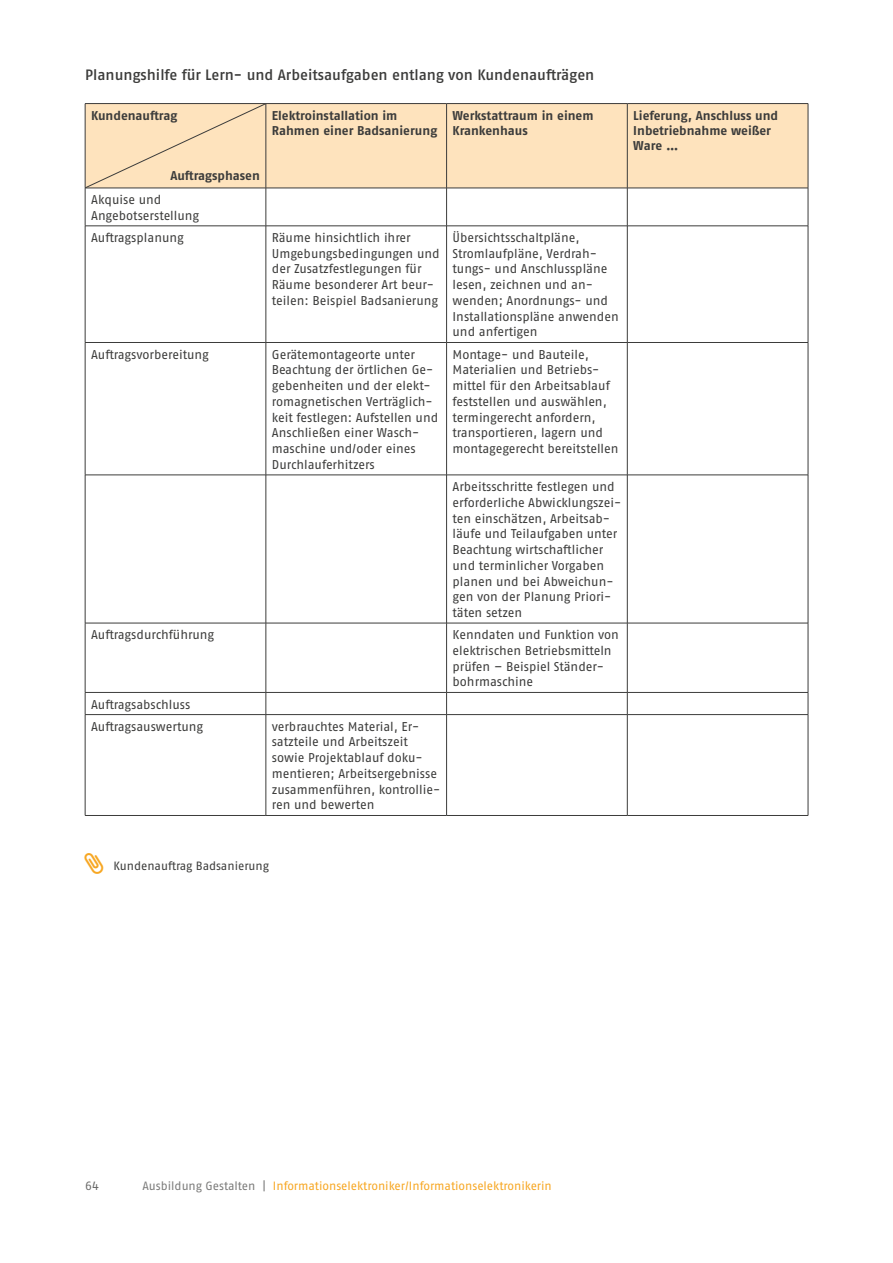
<style>
.page{position:relative;width:893px;height:1263px;background:#fff}
.page>*{position:absolute;margin:0;border:0;box-sizing:border-box;transform-origin:0 0}
.id565{font:500 15px "Fago Pro";letter-spacing:-.005em;color:#3c3c3b}
.id570{font:12.75px/15.8px "Fago Pro";letter-spacing:-.005em;color:#3c3c3b}
.id574{font:700 12.75px/15px "Fago Pro";letter-spacing:-.005em;color:#3c3c3b}
.t1{font:12px "Fago Pro";letter-spacing:-.005em;color:#f7a723}
.id579{font:12px "Fago Pro";letter-spacing:-.005em;color:#3c3c3b}
.t2{font:12px "Fago Pro";color:#6b6b6a}
.s1{color:#7c7c7b}
</style>
<div class="page">
<div style="left:267px;top:104px;width:541px;height:84px;background:#fee3bd"></div>
<hr style="left:85px;top:103px;width:181px;height:1px;background:#3c3c3b">
<hr style="left:266px;top:103px;width:181px;height:1px;background:#3c3c3b">
<hr style="left:266px;top:104px;width:1px;height:84px;background:#3c3c3b">
<hr style="left:447px;top:103px;width:180px;height:1px;background:#3c3c3b">
<hr style="left:446px;top:104px;width:1px;height:84px;background:#3c3c3b">
<hr style="left:627px;top:103px;width:181px;height:1px;background:#3c3c3b">
<hr style="left:627px;top:104px;width:1px;height:84px;background:#3c3c3b">
<hr style="left:808px;top:104px;width:1px;height:84px;background:#3c3c3b">
<hr style="left:85px;top:188px;width:181px;height:1px;background:#3c3c3b">
<hr style="left:85px;top:188px;width:1px;height:38px;background:#3c3c3b">
<hr style="left:266px;top:188px;width:181px;height:1px;background:#3c3c3b">
<hr style="left:266px;top:188px;width:1px;height:38px;background:#3c3c3b">
<hr style="left:447px;top:188px;width:180px;height:1px;background:#3c3c3b">
<hr style="left:446px;top:188px;width:1px;height:38px;background:#3c3c3b">
<hr style="left:627px;top:188px;width:181px;height:1px;background:#3c3c3b">
<hr style="left:627px;top:188px;width:1px;height:38px;background:#3c3c3b">
<hr style="left:808px;top:188px;width:1px;height:38px;background:#3c3c3b">
<hr style="left:85px;top:226px;width:181px;height:1px;background:#3c3c3b">
<hr style="left:85px;top:226px;width:1px;height:116px;background:#3c3c3b">
<hr style="left:266px;top:226px;width:181px;height:1px;background:#3c3c3b">
<hr style="left:266px;top:226px;width:1px;height:116px;background:#3c3c3b">
<hr style="left:447px;top:226px;width:180px;height:1px;background:#3c3c3b">
<hr style="left:446px;top:226px;width:1px;height:116px;background:#3c3c3b">
<hr style="left:627px;top:226px;width:181px;height:1px;background:#3c3c3b">
<hr style="left:627px;top:226px;width:1px;height:116px;background:#3c3c3b">
<hr style="left:808px;top:226px;width:1px;height:116px;background:#3c3c3b">
<hr style="left:85px;top:342px;width:181px;height:1px;background:#3c3c3b">
<hr style="left:85px;top:343px;width:1px;height:132px;background:#3c3c3b">
<hr style="left:266px;top:342px;width:181px;height:1px;background:#3c3c3b">
<hr style="left:266px;top:343px;width:1px;height:132px;background:#3c3c3b">
<hr style="left:447px;top:342px;width:180px;height:1px;background:#3c3c3b">
<hr style="left:446px;top:343px;width:1px;height:132px;background:#3c3c3b">
<hr style="left:627px;top:342px;width:181px;height:1px;background:#3c3c3b">
<hr style="left:627px;top:343px;width:1px;height:132px;background:#3c3c3b">
<hr style="left:808px;top:343px;width:1px;height:132px;background:#3c3c3b">
<hr style="left:85px;top:475px;width:181px;height:1px;background:#3c3c3b">
<hr style="left:85px;top:475px;width:1px;height:148px;background:#3c3c3b">
<hr style="left:266px;top:475px;width:181px;height:1px;background:#3c3c3b">
<hr style="left:266px;top:475px;width:1px;height:148px;background:#3c3c3b">
<hr style="left:447px;top:475px;width:180px;height:1px;background:#3c3c3b">
<hr style="left:446px;top:475px;width:1px;height:148px;background:#3c3c3b">
<hr style="left:627px;top:475px;width:181px;height:1px;background:#3c3c3b">
<hr style="left:627px;top:475px;width:1px;height:148px;background:#3c3c3b">
<hr style="left:808px;top:475px;width:1px;height:148px;background:#3c3c3b">
<hr style="left:85px;top:623px;width:181px;height:1px;background:#3c3c3b">
<hr style="left:85px;top:623px;width:1px;height:69px;background:#3c3c3b">
<hr style="left:266px;top:623px;width:181px;height:1px;background:#3c3c3b">
<hr style="left:266px;top:623px;width:1px;height:69px;background:#3c3c3b">
<hr style="left:447px;top:623px;width:180px;height:1px;background:#3c3c3b">
<hr style="left:446px;top:623px;width:1px;height:69px;background:#3c3c3b">
<hr style="left:627px;top:623px;width:181px;height:1px;background:#3c3c3b">
<hr style="left:627px;top:623px;width:1px;height:69px;background:#3c3c3b">
<hr style="left:808px;top:623px;width:1px;height:69px;background:#3c3c3b">
<hr style="left:85px;top:692px;width:181px;height:1px;background:#3c3c3b">
<svg style="left:85px;top:693px;width:1px;height:21px"></svg>
<hr style="left:266px;top:692px;width:181px;height:1px;background:#3c3c3b">
<svg style="left:266px;top:693px;width:1px;height:21px"></svg>
<hr style="left:447px;top:692px;width:180px;height:1px;background:#3c3c3b">
<svg style="left:446px;top:692px;width:1px;height:22px"></svg>
<hr style="left:627px;top:692px;width:181px;height:1px;background:#3c3c3b">
<svg style="left:627px;top:692px;width:1px;height:22px"></svg>
<svg style="left:808px;top:692px;width:1px;height:22px"></svg>
<hr style="left:85px;top:714px;width:181px;height:1px;background:#3c3c3b">
<hr style="left:85px;top:715px;width:1px;height:100px;background:#3c3c3b">
<hr style="left:266px;top:714px;width:181px;height:1px;background:#3c3c3b">
<hr style="left:266px;top:715px;width:1px;height:100px;background:#3c3c3b">
<hr style="left:447px;top:714px;width:180px;height:1px;background:#3c3c3b">
<hr style="left:446px;top:715px;width:1px;height:100px;background:#3c3c3b">
<hr style="left:627px;top:714px;width:181px;height:1px;background:#3c3c3b">
<hr style="left:627px;top:715px;width:1px;height:100px;background:#3c3c3b">
<hr style="left:808px;top:715px;width:1px;height:100px;background:#3c3c3b">
<hr style="left:85px;top:815px;width:181px;height:1px;background:#3c3c3b">
<hr style="left:266px;top:815px;width:181px;height:1px;background:#3c3c3b">
<hr style="left:447px;top:815px;width:180px;height:1px;background:#3c3c3b">
<hr style="left:627px;top:815px;width:181px;height:1px;background:#3c3c3b">
<div style="left:85px;top:104px;width:181px;height:84px;background:#fee3bd"></div>
<p class="id565" style="left:85px;top:66px;width:511px">Planungshilfe für Lern- und Arbeitsaufgaben entlang von Kundenaufträgen</p>
<p class="id574" style="left:91px;top:108px;width:88px">Kundenauftrag</p>
<p class="id574" style="left:272px;top:108px;width:167px">Elektroinstallation im<br>Rahmen einer Badsanierung</p>
<p class="id574" style="left:453px;top:108px;width:143px">Werkstattraum in einem<br>Krankenhaus</p>
<p class="id574" style="left:633px;top:108px;width:146px">Lieferung, Anschluss und<br>Inbetriebnahme weißer<br>Ware …</p>
<p class="id574" style="left:170px;top:168px;width:91px">Auftragsphasen</p>
<p class="id570" style="left:91px;top:192px;width:109px">Akquise und<br>Angebotserstellung</p>
<p class="id570" style="left:91px;top:230px;width:94px">Auftragsplanung</p>
<p class="id570" style="left:272px;top:230px;width:169px">Räume hinsichtlich ihrer<br>Umgebungsbedingungen und der Zusatzfestlegungen für<br>Räume besonderer Art beur&shy;teilen: Beispiel Badsanierung</p>
<p class="id570" style="left:453px;top:230px;width:168px">Übersichtsschaltpläne,<br>Stromlaufpläne, Verdrah&shy;tungs- und Anschlusspläne lesen, zeichnen und an&shy;wenden; Anordnungs- und<br>Installationspläne anwenden und anfertigen</p>
<p class="id570" style="left:91px;top:346px;width:119px">Auftragsvorbereitung</p>
<p class="id570" style="left:272px;top:346px;width:168px">Gerätemontageorte unter<br>Beachtung der örtlichen Ge&shy;gebenheiten und der elekt&shy;romagnetischen Verträglich&shy;keit festlegen: Aufstellen und<br>Anschließen einer Wasch&shy;maschine und/oder eines<br>Durchlauferhitzers</p>
<p class="id570" style="left:453px;top:346px;width:167px">Montage- und Bauteile,<br>Materialien und Betriebs&shy;mittel für den Arbeitsablauf feststellen und auswählen, termingerecht anfordern, transportieren, lagern und montagegerecht bereitstellen</p>
<p class="id570" style="left:453px;top:479px;width:170px">Arbeitsschritte festlegen und erforderliche Abwicklungszei&shy;ten einschätzen, Arbeitsab&shy;läufe und Teilaufgaben unter<br>Beachtung wirtschaftlicher und terminlicher Vorgaben planen und bei Abweichun&shy;gen von der Planung Priori&shy;täten setzen</p>
<p class="id570" style="left:91px;top:627px;width:125px">Auftragsdurchführung</p>
<p class="id570" style="left:453px;top:627px;width:168px">Kenndaten und Funktion von elektrischen Betriebsmitteln prüfen – Beispiel Ständer&shy;bohrmaschine</p>
<p class="id570" style="left:91px;top:696px;width:101px">Auftragsabschluss</p>
<p class="id570" style="left:91px;top:718px;width:114px">Auftragsauswertung</p>
<p class="id570" style="left:272px;top:718px;width:170px">verbrauchtes Material, Er&shy;satzteile und Arbeitszeit sowie Projektablauf doku&shy;mentieren; Arbeitsergebnisse zusammenführen, kontrollie&shy;ren und bewerten</p>
<p class="id579" style="left:114px;top:859px;width:157px">Kundenauftrag Badsanierung</p>
<p class="t2" style="left:85px;top:1178px;width:15px">64</p>
<p class="t1" style="left:142px;top:1178px;width:411px"><span class="s1">Ausbildung Gestalten |</span> Informationselektroniker/Informationselektronikerin</p>
</div>
